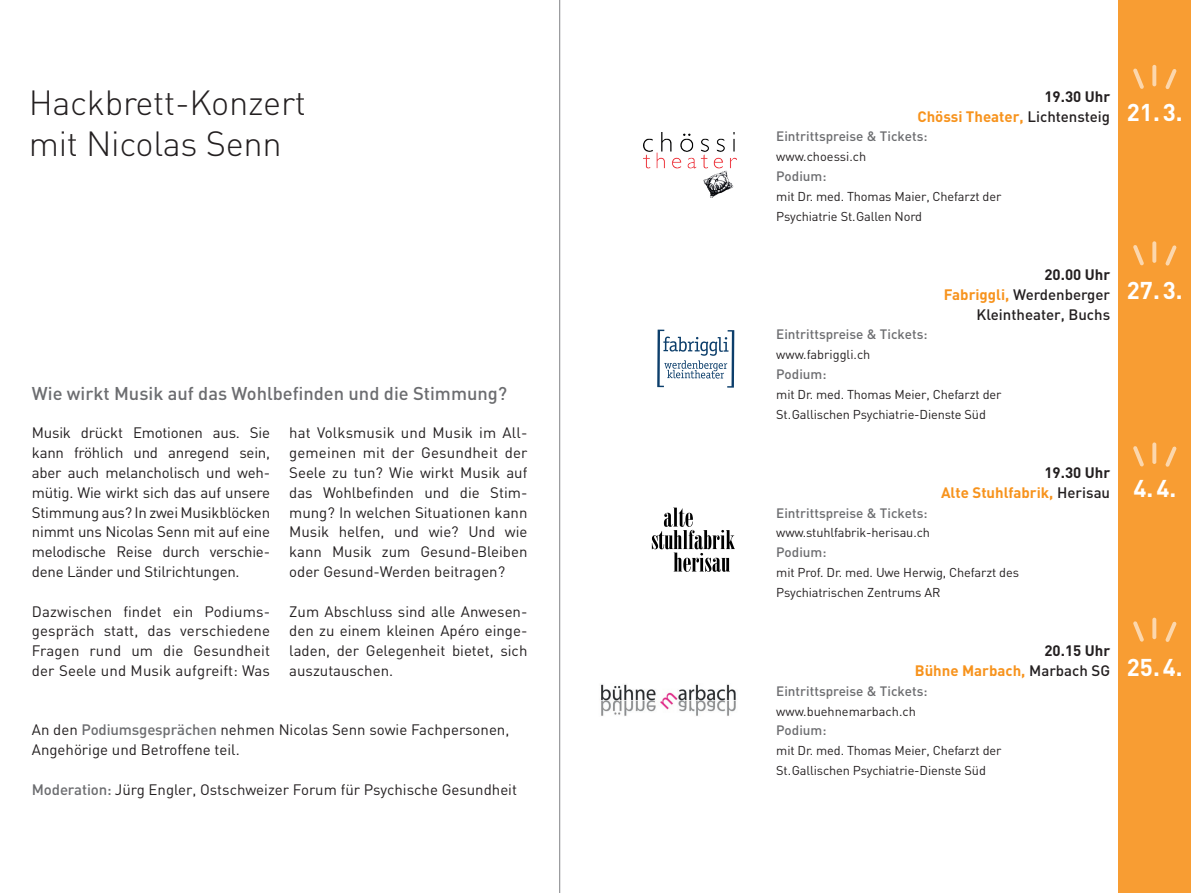
<style>
.page{position:relative;width:1191px;height:893px;background:#fff}
.page>*{position:absolute;margin:0;border:0;box-sizing:border-box;transform-origin:0 0}
.t1{font:300 34.5px/41.2px "DIN";letter-spacing:-.01em;color:#231f20}
.t2{font:700 24px "DIN";color:#fff}
.t3{font:500 18.3px "DIN";color:#6c6d70}
.t4{font:15px/19.8px "DIN";color:#231f20;text-align:justify}
.t5{font:700 15px/19.8px "DIN";color:#f7931d;text-align:right}
.t6{font:500 15px/19.8px "DIN";color:#231f20;text-align:right}
.t7{font:500 13.5px "DIN";color:#6c6d70}
.t8{font:12.75px/19.8px "DIN";letter-spacing:-.01em;color:#231f20}
.s1{font-weight:500;color:#6c6d70}
.s2{color:#231f20}
.s3{font-weight:500;color:#231f20}
.s4{font-weight:700}
.s5{font-weight:700;color:#f7931d}
</style>
<div class="page">
<img style="left:643px;top:132px;width:94px;height:66px">
<img style="left:601px;top:684px;width:135px;height:32px">
<svg style="left:652px;top:508px;width:83px;height:64px"></svg>
<svg style="left:657px;top:329px;width:78px;height:59px"></svg>
<div style="left:1118px;top:0;width:73px;height:893px;background:#f89d33"></div>
<svg style="left:1152px;top:65px;width:4px;height:21px"></svg>
<svg style="left:1165px;top:69px;width:11px;height:20px"></svg>
<svg style="left:1133px;top:68px;width:11px;height:21px"></svg>
<svg style="left:1152px;top:241px;width:4px;height:22px"></svg>
<svg style="left:1165px;top:245px;width:11px;height:21px"></svg>
<svg style="left:1133px;top:245px;width:11px;height:20px"></svg>
<svg style="left:1152px;top:442px;width:4px;height:22px"></svg>
<svg style="left:1165px;top:446px;width:11px;height:21px"></svg>
<svg style="left:1133px;top:446px;width:11px;height:20px"></svg>
<svg style="left:1152px;top:618px;width:4px;height:21px"></svg>
<svg style="left:1165px;top:621px;width:11px;height:21px"></svg>
<svg style="left:1133px;top:621px;width:11px;height:21px"></svg>
<hr style="left:559px;top:0;width:1px;height:893px;background:#808285">
<h1 class="t1" style="left:29px;top:82px;width:279px">Hackbrett-Konzert mit Nicolas Senn</h1>
<p class="t3" style="left:32px;top:381px;width:477px">Wie wirkt Musik auf das Wohlbefinden und die Stimmung?</p>
<p class="t4" style="left:32px;top:423px;width:240px">Musik drückt Emotionen aus. Sie kann fröhlich und anregend sein, aber auch melancholisch und weh&shy;mütig. Wie wirkt sich das auf unsere Stimmung aus? In zwei Musikblöcken nimmt uns Nicolas Senn mit auf eine melodische Reise durch verschie&shy;dene Länder und Stilrichtungen.</p>
<p class="t4" style="left:32px;top:601px;width:240px">Dazwischen findet ein Podiums&shy;gespräch statt, das verschiedene Fragen rund um die Gesundheit der Seele und Musik aufgreift: Was</p>
<p class="t4" style="left:289px;top:423px;width:240px">hat Volksmusik und Musik im All&shy;gemeinen mit der Gesundheit der Seele zu tun? Wie wirkt Musik auf das Wohlbefinden und die Stim&shy;mung? In welchen Situationen kann Musik helfen, und wie? Und wie kann Musik zum Gesund-Bleiben oder Gesund-Werden beitragen?</p>
<p class="t4" style="left:289px;top:601px;width:240px">Zum Abschluss sind alle Anwesen&shy;den zu einem kleinen Apéro einge&shy;laden, der Gelegenheit bietet, sich auszutauschen.</p>
<p class="t4" style="left:32px;top:720px;width:479px">An den <span class="s1">Podiumsgesprächen</span> nehmen Nicolas Senn sowie Fachpersonen,<br>Angehörige und Betroffene teil.</p>
<p class="t4" style="left:32px;top:779px;width:486px"><span class="s1">Moderation:</span> Jürg Engler, Ostschweizer Forum für Psychische Gesundheit</p>
<p class="t5" style="left:917px;top:86px;width:194px"><span class="s2">19.30 Uhr<br></span>Chössi Theater, <span class="s3">Lichtensteig</span></p>
<p class="t7" style="left:776px;top:128px;width:153px">Eintrittspreise &amp; Tickets:</p>
<p class="t8" style="left:776px;top:146px;width:91px">www.choessi.ch</p>
<p class="t7" style="left:776px;top:167px;width:52px">Podium:</p>
<p class="t8" style="left:776px;top:186px;width:227px">mit Dr. med. Thomas Maier, Chefarzt der<br>Psychiatrie St.Gallen Nord</p>
<h2 class="t2" style="left:1127px;top:97px;width:57px">21.3.</h2>
<p class="t6" style="left:944px;top:264px;width:168px"><span class="s4">20.00 Uhr<br></span><span class="s5">Fabriggli,</span> Werdenberger<br>Kleintheater, Buchs</p>
<p class="t7" style="left:776px;top:326px;width:153px">Eintrittspreise &amp; Tickets:</p>
<p class="t8" style="left:776px;top:344px;width:96px">www.fabriggli.ch</p>
<p class="t7" style="left:776px;top:365px;width:52px">Podium:</p>
<p class="t8" style="left:776px;top:384px;width:227px">mit Dr. med. Thomas Meier, Chefarzt der<br>St.Gallischen Psychiatrie-Dienste Süd</p>
<h2 class="t2" style="left:1127px;top:275px;width:57px">27.3.</h2>
<p class="t5" style="left:941px;top:462px;width:171px"><span class="s2">19.30 Uhr<br></span>Alte Stuhlfabrik, <span class="s3">Herisau</span></p>
<p class="t7" style="left:776px;top:504px;width:153px">Eintrittspreise &amp; Tickets:</p>
<p class="t8" style="left:776px;top:523px;width:155px">www.stuhlfabrik-herisau.ch</p>
<p class="t7" style="left:776px;top:544px;width:52px">Podium:</p>
<p class="t8" style="left:776px;top:562px;width:244px">mit Prof. Dr. med. Uwe Herwig, Chefarzt des<br>Psychiatrischen Zentrums AR</p>
<h2 class="t2" style="left:1133px;top:473px;width:44px">4.4.</h2>
<p class="t5" style="left:914px;top:640px;width:197px"><span class="s2">20.15 Uhr<br></span>Bühne Marbach, <span class="s3">Marbach SG</span></p>
<p class="t7" style="left:776px;top:682px;width:153px">Eintrittspreise &amp; Tickets:</p>
<p class="t8" style="left:776px;top:701px;width:141px">www.buehnemarbach.ch</p>
<p class="t7" style="left:776px;top:722px;width:52px">Podium:</p>
<p class="t8" style="left:776px;top:740px;width:227px">mit Dr. med. Thomas Meier, Chefarzt der<br>St.Gallischen Psychiatrie-Dienste Süd</p>
<h2 class="t2" style="left:1127px;top:651px;width:57px">25.4.</h2>
</div>
